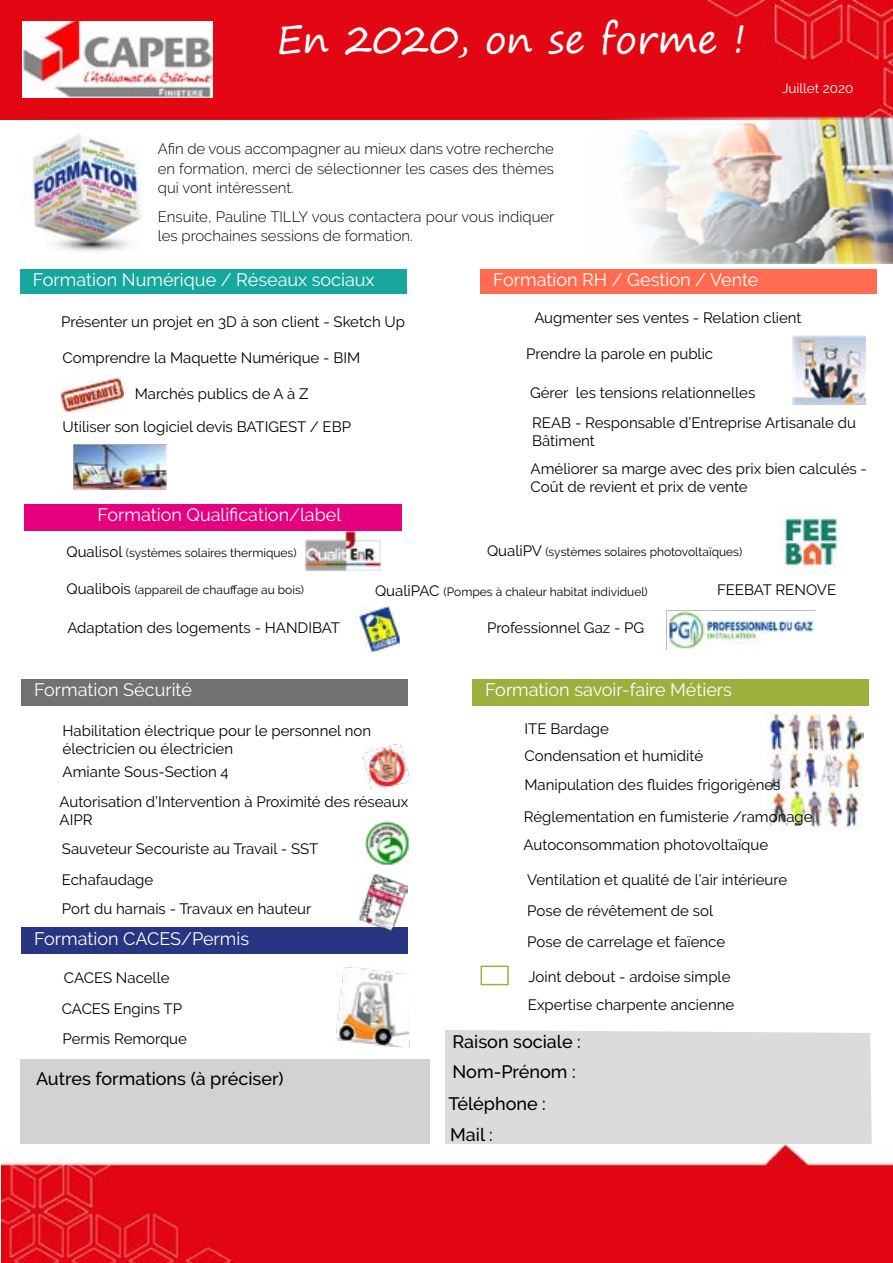
<style>
.page{position:relative;width:893px;height:1263px;background:#fff}
.page>*{position:absolute;margin:0;border:0;box-sizing:border-box;transform-origin:0 0}
.t1{font:39px "Segoe Print";color:#fff}
.t2{font:18px "Raleway";color:#fff}
.t3{font:500 18px/30px "Raleway";color:#000}
.t4{font:15px/18px "Raleway";color:#000}
.t5{font:300 15px/19.5px "Raleway";color:#000;text-align:justify}
.t6{font:13.5px "Raleway";color:#fff}
.t7{font:12px "Raleway";color:#000}
.s1{font-size:15px}
</style>
<div class="page">
<div style="left:20px;top:1059px;width:409px;height:127px;background:#d2d2d3"></div>
<img style="left:25px;top:134px;width:117px;height:118px">
<div style="left:20px;top:269px;width:386px;height:24px;background:#18a79d"></div>
<div style="left:22px;top:679px;width:386px;height:26px;background:#707173"></div>
<div style="left:22px;top:928px;width:386px;height:26px;background:#283583"></div>
<div style="left:24px;top:504px;width:377px;height:26px;background:#e6007d"></div>
<div style="left:480px;top:269px;width:397px;height:24px;background:#ff6c52"></div>
<div style="left:472px;top:679px;width:397px;height:26px;background:#9eaf3d"></div>
<div style="left:1px;top:0;width:891px;height:119px;background:#e30713"></div>
<img style="left:336px;top:967px;width:74px;height:80px">
<img style="left:363px;top:744px;width:47px;height:45px">
<img style="left:358px;top:874px;width:50px;height:56px">
<img style="left:365px;top:821px;width:44px;height:45px">
<img style="left:768px;top:711px;width:95px;height:118px">
<img style="left:360px;top:606px;width:40px;height:45px">
<img style="left:666px;top:609px;width:150px;height:40px">
<img style="left:305px;top:531px;width:75px;height:39px">
<img style="left:792px;top:336px;width:73px;height:68px">
<img style="left:72px;top:444px;width:95px;height:45px">
<img style="left:580px;top:116px;width:312px;height:147px">
<img style="left:783px;top:515px;width:60px;height:60px">
<img style="left:23px;top:21px;width:190px;height:77px">
<img style="left:61px;top:374px;width:62px;height:42px">
<div style="left:445px;top:1030px;width:427px;height:115px;background:#dbdbdc"></div>
<div style="left:481px;top:965px;width:28px;height:20px;border:2px solid #9eaf3d"></div>
<img style="left:1px;top:1145px;width:892px;height:118px">
<h1 class="t1" style="left:277px;top:4px;width:471px">En 2020, on se forme !</h1>
<p class="t5" style="left:158px;top:139px;width:398px">Afin de vous accompagner au mieux dans votre recherche en formation, merci de sélectionner les cases des thèmes qui vont intéressent.</p>
<p class="t5" style="left:158px;top:207px;width:398px">Ensuite, Pauline TILLY vous contactera pour vous indiquer les prochaines sessions de formation.</p>
<p class="t2" style="left:33px;top:269px;width:343px">Formation Numérique / Réseaux sociaux</p>
<p class="t2" style="left:493px;top:269px;width:267px">Formation RH / Gestion / Vente</p>
<p class="t6" style="left:782px;top:81px;width:73px">Juillet 2020</p>
<p class="t4" style="left:61px;top:313px;width:346px">Présenter un projet en 3D à son client - Sketch Up</p>
<p class="t4" style="left:534px;top:309px;width:269px">Augmenter ses ventes - Relation client</p>
<p class="t4" style="left:63px;top:349px;width:299px">Comprendre la Maquette Numérique - BIM</p>
<p class="t4" style="left:526px;top:345px;width:188px">Prendre la parole en public</p>
<p class="t4" style="left:135px;top:384px;width:175px">Marchés publics de A à Z</p>
<p class="t4" style="left:530px;top:384px;width:227px">Gérer les tensions relationnelles</p>
<p class="t4" style="left:63px;top:418px;width:290px">Utiliser son logiciel devis BATIGEST / EBP</p>
<p class="t4" style="left:532px;top:413px;width:325px">REAB - Responsable d’Entreprise Artisanale du<br>Bâtiment</p>
<p class="t4" style="left:531px;top:459px;width:338px">Améliorer sa marge avec des prix bien calculés -<br>Coût de revient et prix de vente</p>
<p class="t2" style="left:97px;top:504px;width:245px">Formation Qualification/label</p>
<p class="t7" style="left:487px;top:545px;width:257px"><span class="s1">QualiPV</span> (systèmes solaires photovoltaïques)</p>
<p class="t7" style="left:66px;top:545px;width:232px"><span class="s1">Qualisol</span> (systèmes solaires thermiques)</p>
<p class="t7" style="left:66px;top:583px;width:239px"><span class="s1">Qualibois</span> (appareil de chauffage au bois)</p>
<p class="t4" style="left:717px;top:581px;width:121px">FEEBAT RENOVE</p>
<p class="t4" style="left:67px;top:619px;width:274px">Adaptation des logements - HANDIBAT</p>
<p class="t7" style="left:375px;top:584px;width:274px"><span class="s1">QualiPAC</span> (Pompes à chaleur habitat individuel)</p>
<p class="t4" style="left:487px;top:618px;width:159px">Professionnel Gaz - PG</p>
<p class="t2" style="left:34px;top:679px;width:159px">Formation Sécurité</p>
<p class="t4" style="left:63px;top:721px;width:310px">Habilitation électrique pour le personnel non électricien ou électricien</p>
<p class="t4" style="left:63px;top:763px;width:168px">Amiante Sous-Section 4</p>
<p class="t4" style="left:60px;top:793px;width:350px">Autorisation d’Intervention à Proximité des réseaux<br>AIPR</p>
<p class="t4" style="left:62px;top:839px;width:258px">Sauveteur Secouriste au Travail - SST</p>
<p class="t4" style="left:62px;top:870px;width:93px">Echafaudage</p>
<p class="t4" style="left:62px;top:900px;width:251px">Port du harnais - Travaux en hauteur</p>
<p class="t2" style="left:34px;top:928px;width:216px">Formation CACES/Permis</p>
<p class="t4" style="left:64px;top:969px;width:107px">CACES Nacelle</p>
<p class="t4" style="left:62px;top:999px;width:122px">CACES Engins TP</p>
<p class="t4" style="left:63px;top:1030px;width:126px">Permis Remorque</p>
<p class="t3" style="left:36px;top:1063px;width:249px">Autres formations (à préciser)</p>
<p class="t2" style="left:485px;top:679px;width:248px">Formation savoir-faire Métiers</p>
<p class="t4" style="left:524px;top:720px;width:86px">ITE Bardage</p>
<p class="t4" style="left:524px;top:747px;width:180px">Condensation et humidité</p>
<p class="t4" style="left:524px;top:769px;width:290px;line-height:31.5px">Manipulation des fluides frigorigènes<br>Réglementation en fumisterie /ramonage</p>
<p class="t4" style="left:524px;top:836px;width:246px">Autoconsommation photovoltaïque</p>
<p class="t4" style="left:527px;top:863px;width:261px;line-height:31.5px">Ventilation et qualité de l’air intérieure<br>Pose de révêtement de sol<br>Pose de carrelage et faïence</p>
<p class="t4" style="left:528px;top:963px;width:208px;line-height:27.6px">Joint debout - ardoise simple<br>Expertise charpente ancienne</p>
<p class="t3" style="left:452px;top:1027px;width:130px">Raison sociale :<br>Nom-Prénom :</p>
<p class="t3" style="left:448px;top:1088px;width:99px;line-height:30.8px">Téléphone :<br>Mail :</p>
</div>
